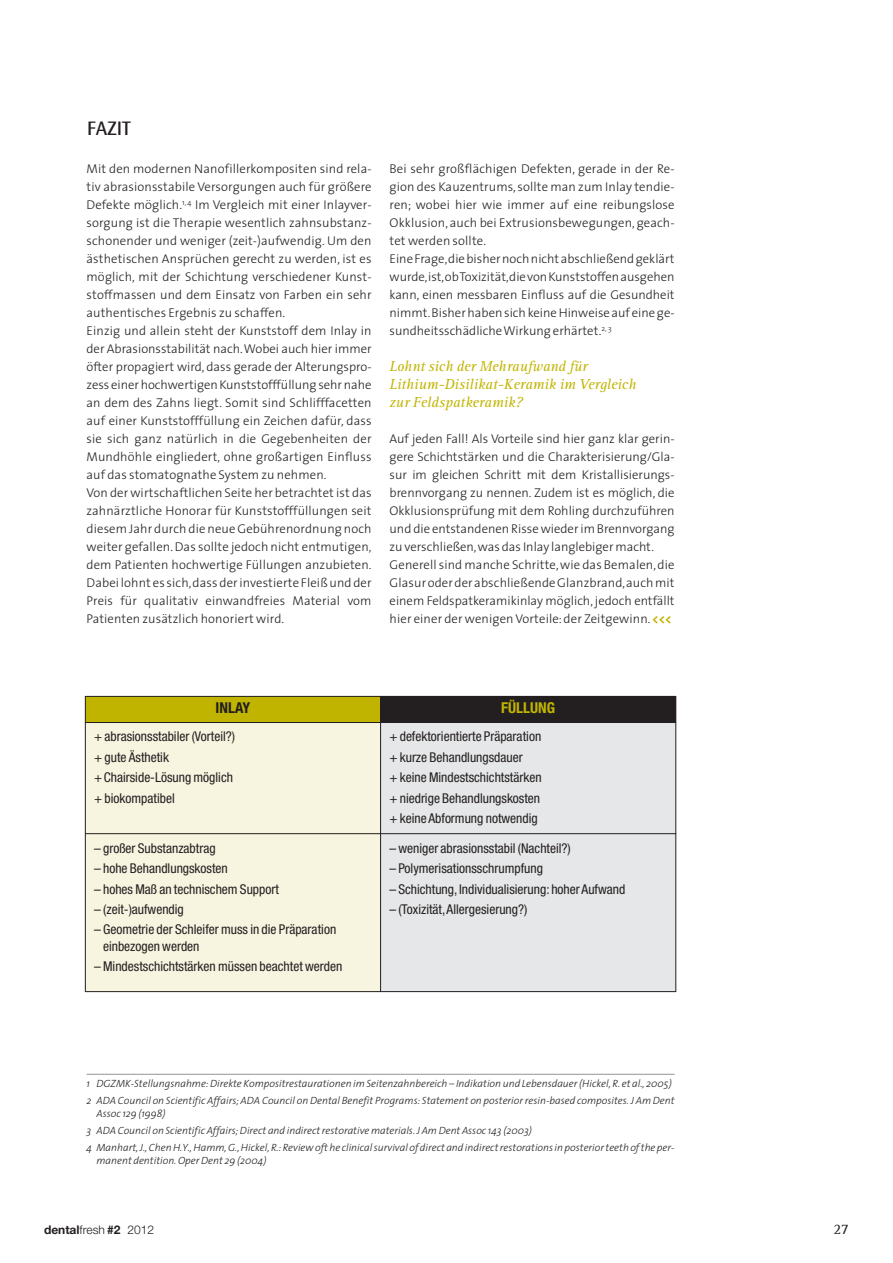
<style>
.page{position:relative;width:893px;height:1263px;background:#fff}
.page>*{position:absolute;margin:0;border:0;box-sizing:border-box;transform-origin:0 0}
.t1{font:700 19.5px "Rotis Semi Sans";color:#231f20}
.t2{font:italic 15px/18px "Rotis Serif";color:#c1b400}
.t3{font:700 condensed 15px "Helvetica Neue";color:#c1b400}
.t4{font:700 condensed 15px "Helvetica Neue";color:#231f20}
.t5{font:15px "Rotis Serif";color:#231f20}
.t6{font:condensed 13.5px/20.4px "Helvetica Neue";color:#231f20}
.t7{font:300 12.75px/18px "The Sans";letter-spacing:.01em;color:#231f20}
.t8{font:300 12px "Helvetica Neue";color:#231f20}
.t9{font:italic 300 10.5px/17px "The Sans";color:#231f20}
.s1{font-weight:700;color:#c1b400}
.s2{font-weight:700}
</style>
<div class="page">
<div style="left:85px;top:696px;width:296px;height:26px;background:#c1b400"></div>
<div style="left:381px;top:696px;width:295px;height:26px;background:#231f20"></div>
<div style="left:85px;top:722px;width:296px;height:112px;background:#f7f4e0"></div>
<div style="left:381px;top:722px;width:295px;height:112px;background:#e6e7e8"></div>
<div style="left:85px;top:834px;width:296px;height:158px;background:#f7f4e0"></div>
<div style="left:381px;top:834px;width:295px;height:158px;background:#e6e7e8"></div>
<hr style="left:85px;top:696px;width:1px;height:296px;background:#231f20">
<hr style="left:380px;top:696px;width:1px;height:296px;background:#231f20">
<hr style="left:675px;top:696px;width:1px;height:296px;background:#231f20">
<hr style="left:85px;top:696px;width:591px;height:1px;background:#231f20">
<hr style="left:85px;top:722px;width:591px;height:1px;background:#231f20">
<hr style="left:85px;top:833px;width:591px;height:1px;background:#231f20">
<hr style="left:85px;top:991px;width:591px;height:1px;background:#231f20">
<hr style="left:87px;top:1074px;width:588px;height:1px;background:#939598">
<h1 class="t1" style="left:87px;top:121px;width:45px">FAZIT</h1>
<p class="t7" style="left:87px;top:161px;width:287px">Mit den modernen Nanofillerkompositen sind rela&shy;tiv abrasionsstabile Versorgungen auch für größere Defekte möglich.<sup>1,</sup> <sup>4</sup> Im Vergleich mit einer Inlay ver - sorgung ist die Therapie wesentlich zahnsubstanz&shy;schonender und weniger (zeit-)aufwendig. Um den ästhetischen Ansprüchen gerecht zu werden, ist es möglich, mit der Schichtung verschiedener Kunst - stoffmassen und dem Einsatz von Farben ein sehr authentisches Ergebnis zu schaffen.<br>Einzig und allein steht der Kunststoff dem Inlay in der Abrasionsstabilität nach. Wobei auch hier immer öfter propagiert wird, dass gerade der Alterungs pro - zess einer hochwertigen Kunststofffüllung sehr nahe an dem des Zahns liegt. Somit sind Schliff facetten auf einer Kunststofffüllung ein Zeichen dafür, dass sie sich ganz natürlich in die Gegebenheiten der Mundhöhle eingliedert, ohne großartigen Ein fluss auf das stomatognathe System zu nehmen.<br>Von der wirtschaftlichen Seite her betrachtet ist das zahnärztliche Honorar für Kunststofffüllungen seit diesem Jahr durch die neue Gebührenordnung noch weiter gefallen. Das sollte jedoch nicht entmutigen, dem Patienten hochwertige Füllungen anzubieten.<br>Dabei lohnt es sich, dass der investierte Fleiß und der Preis für qualitativ einwandfreies Material vom Patienten zusätzlich honoriert wird.</p>
<p class="t7" style="left:390px;top:161px;width:287px">Bei sehr großflächigen Defekten, gerade in der Re - gion des Kauzentrums, sollte man zum Inlay tendie&shy;ren; wobei hier wie immer auf eine reibungslose Okklusion, auch bei Extrusionsbewegungen, geach&shy;tet werden sollte.<br>Eine Frage, die bisher noch nicht abschließend geklärt wurde, ist, ob Toxizität, die von Kunststoffen ausgehen kann, einen messbaren Einfluss auf die Ge sundheit nimmt. Bisher haben sich keine Hin weise auf eine ge&shy;sundheitsschädliche Wirkung erhärtet.<sup>2,</sup> <sup>3</sup></p>
<p class="t2" style="left:390px;top:358px;width:248px">Lohnt sich der Mehraufwand für<br>Lithium-Disilikat-Keramik im Vergleich zur Feldspatkeramik?</p>
<p class="t7" style="left:390px;top:431px;width:287px">Auf jeden Fall! Als Vorteile sind hier ganz klar gerin&shy;gere Schichtstärken und die Charakterisierung/Gla - sur im gleichen Schritt mit dem Kristallisierungs - brenn vor gang zu nennen. Zudem ist es möglich, die Okklu sions prüfung mit dem Rohling durchzuführen und die entstandenen Risse wieder im Brennvor gang zu verschließen, was das Inlay langlebiger macht.<br>Generell sind manche Schritte, wie das Bemalen, die Glasur oder der abschließende Glanzbrand, auch mit einem Feldspatkeramikinlay möglich, jedoch entfällt hier einer der wenigen Vorteile: der Zeitgewinn. <span class="s1">&lt;&lt;&lt;</span></p>
<p class="t4" style="left:216px;top:703px;width:36px">INLAY</p>
<p class="t3" style="left:501px;top:703px;width:55px">FÜLLUNG</p>
<p class="t6" style="left:94px;top:728px;width:143px">+ abrasionsstabiler (Vorteil?) + gute Ästhetik +Chairside-Lösung möglich + biokompatibel</p>
<p class="t6" style="left:389px;top:728px;width:154px">+ defektorientierte Präparation + kurze Behandlungsdauer<br>+ keine Mindestschichtstärken + niedrige Behandlungskosten + keine Abformung notwendig</p>
<p class="t6" style="left:94px;top:839px;width:123px">– großer Substanzabtrag</p>
<p class="t6" style="left:94px;top:859px;width:135px">– hohe Behandlungskosten</p>
<p class="t6" style="left:94px;top:880px;width:186px">– hohes Maß an technischem Support</p>
<p class="t6" style="left:94px;top:900px;width:91px">– (zeit-)aufwendig</p>
<p class="t6" style="left:103px;top:923px;width:235px;line-height:16.2px;text-indent:-9px">– Geometrie der Schleifer muss in die Präparation einbezogen werden</p>
<p class="t6" style="left:94px;top:957px;width:250px">– Mindestschichtstärken müssen beachtet werden</p>
<p class="t6" style="left:389px;top:839px;width:183px">– weniger abrasionsstabil (Nachteil?)</p>
<p class="t6" style="left:389px;top:859px;width:155px">– Polymerisationsschrumpfung</p>
<p class="t6" style="left:389px;top:880px;width:237px">– Schichtung, Individualisierung: hoher Aufwand</p>
<p class="t6" style="left:389px;top:900px;width:139px">– (Toxizität, Allergesierung?)</p>
<p class="t9" style="left:87px;top:1076px;width:590px">1 DGZMK-Stellungsnahme: Direkte Kompositrestaurationen im Seitenzahnbereich – Indikation und Lebensdauer (Hickel, R. et al., 2005)<br>2 ADA Council on Scientific Affairs; ADA Council on Dental Benefit Programs: Statement on posterior resin-based composites. J Am Dent</p>
<p class="t9" style="left:87px;top:1106px;width:590px;text-indent:10px">Assoc 129 (1998)<br>3 ADA Council on Scientific Affairs; Direct and indirect restorative materials. J Am Dent Assoc 143 (2003)<br>4 Manhart, J., Chen H.Y., Hamm, G., Hickel, R.: Review oft he clinical survival of direct and indirect restorations in posterior teeth of the per-</p>
<p class="t9" style="left:96px;top:1153px;width:171px">manent dentition. Oper Dent 29 (2004)</p>
<p class="t8" style="left:44px;top:1222px;width:112px"><span class="s2">dental</span>fresh <span class="s2">#2</span> 2012</p>
<p class="t5" style="left:833px;top:1222px;width:17px">27</p>
</div>
